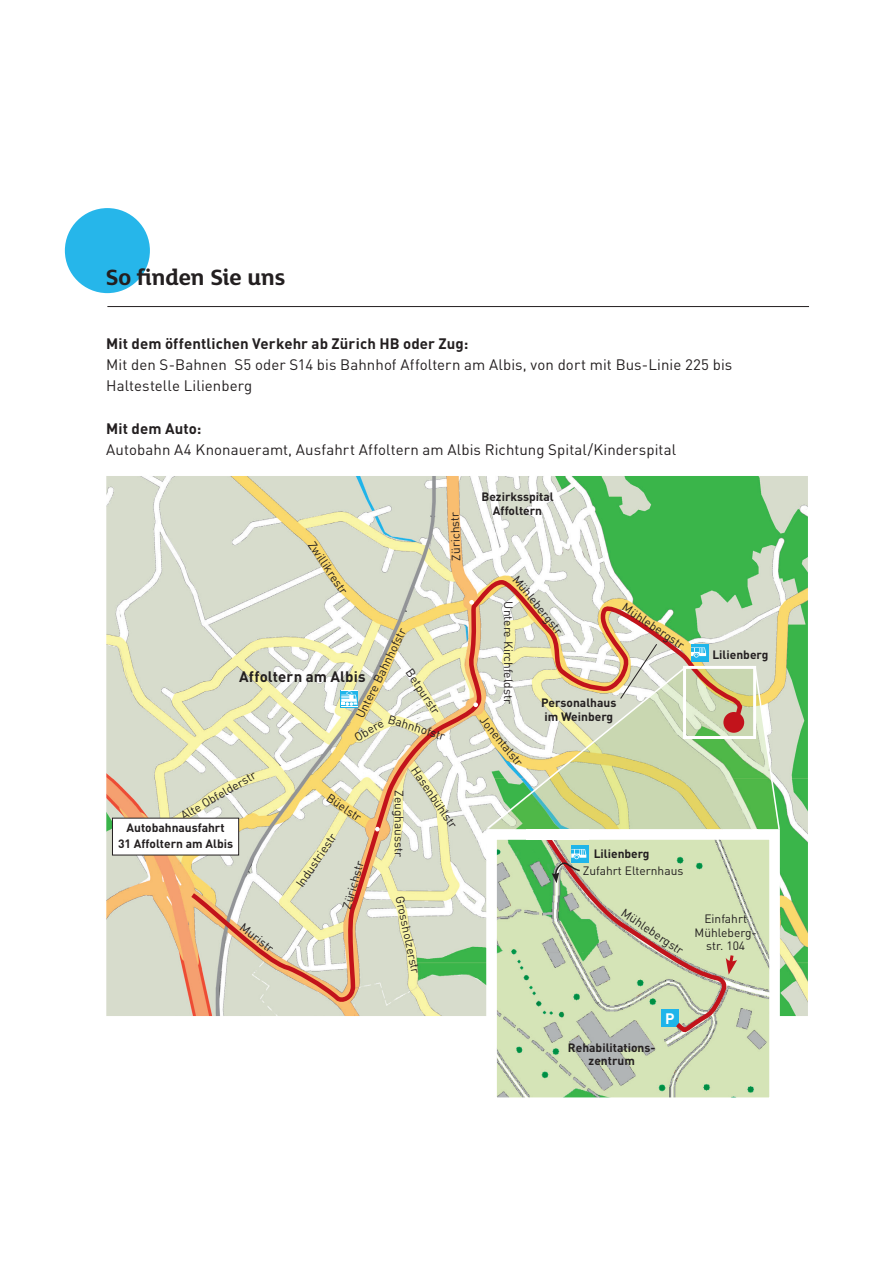
<style>
.page{position:relative;width:893px;height:1263px;background:#fff}
.page>*{position:absolute;margin:0;border:0;box-sizing:border-box;transform-origin:0 0}
.t1{font:700 24px "FS Lola";letter-spacing:-.01em;color:#231f20}
.t2{font:15px/21.3px "DIN Pro";letter-spacing:.005em;color:#231f20}
.t3{font:700 15px "DIN Pro";letter-spacing:.005em;color:#231f20}
.t4{font:700 15px "DIN Pro";color:#fff}
.t5{font:12px/13.5px "DIN Pro";color:#231f20;text-align:center}
.t6{font:700 12px/13.5px "DIN Pro";color:#231f20;text-align:center}
</style>
<div class="page">
<div style="left:65px;top:208px;width:85px;height:85px;background:#26b6ea;border-radius:50%"></div>
<hr style="left:107px;top:306px;width:702px;height:1px;background:#231f20">
<img style="left:106px;top:476px;width:702px;height:540px">
<img style="left:746px;top:670px;width:7px;height:154px">
<svg style="left:186px;top:578px;width:560px;height:430px;background:#dbd8ba"></svg>
<svg style="left:481px;top:824px;width:304px;height:274px"></svg>
<svg style="left:341px;top:690px;width:17px;height:17px"></svg>
<svg style="left:341px;top:691px;width:16px;height:16px"></svg>
<svg style="left:375px;top:827px;width:5px;height:4px"></svg>
<svg style="left:473px;top:702px;width:5px;height:5px"></svg>
<svg style="left:469px;top:600px;width:5px;height:5px"></svg>
<div style="left:683px;top:666px;width:73px;height:73px;border:3px solid #fff"></div>
<div style="left:723px;top:712px;width:21px;height:21px;background:#c2131b;border-radius:50%"></div>
<svg style="left:485px;top:643px;width:252px;height:395px;background:#c9d5af"></svg>
<svg style="left:753px;top:666px;width:28px;height:165px;background:#b7d7a4"></svg>
<div style="left:112px;top:818px;width:127px;height:37px;background:#fff"></div>
<h1 class="t1" style="left:106px;top:261px;width:181px">So finden Sie uns</h1>
<p class="t3" style="left:106px;top:333px;width:364px">Mit dem öffentlichen Verkehr ab Zürich HB oder Zug:</p>
<p class="t2" style="left:106px;top:352px;width:628px">Mit den S-Bahnen S5 oder S14 bis Bahnhof Affoltern am Albis, von dort mit Bus-Linie 225 bis<br>Haltestelle Lilienberg</p>
<p class="t3" style="left:106px;top:418px;width:97px">Mit dem Auto:</p>
<p class="t2" style="left:106px;top:437px;width:571px">Autobahn A4 Knonaueramt, Ausfahrt Affoltern am Albis Richtung Spital/Kinderspital</p>
<p class="t5" style="left:318px;top:538px;width:62px;rotate:56deg">Zwillikrestr</p>
<p class="t5" style="left:448px;top:561px;width:50px;rotate:-92deg">Zürichstr</p>
<p class="t5" style="left:352px;top:714px;width:100px;rotate:-64deg">Untere Bahnhofstr</p>
<p class="t5" style="left:415px;top:666px;width:53px;rotate:56deg">Betpurstr</p>
<p class="t3" style="left:239px;top:666px;width:128px">Affoltern am Albis</p>
<p class="t5" style="left:351px;top:731px;width:33px;rotate:-30deg">Obere</p>
<p class="t5" style="left:391px;top:711px;width:61px;rotate:17deg">Bahnhofstr</p>
<p class="t5" style="left:178px;top:809px;width:86px;rotate:-30deg">Alte Obfelderstr</p>
<p class="t6" style="left:118px;top:819px;width:117px;line-height:15.9px">Autobahnausfahrt<br>31 Affoltern am Albis</p>
<p class="t5" style="left:246px;top:919px;width:41px;rotate:38deg">Muristr</p>
<p class="t5" style="left:332px;top:790px;width:41px;rotate:34deg">Büelstr</p>
<p class="t5" style="left:292px;top:882px;width:64px;rotate:-56deg">Industriestr</p>
<p class="t5" style="left:339px;top:906px;width:50px;rotate:-74deg">Zürichstr</p>
<p class="t5" style="left:421px;top:763px;width:74px;rotate:56deg">Hasenbühlstr</p>
<p class="t5" style="left:407px;top:790px;width:68px;rotate:90deg">Zeughausstr</p>
<p class="t5" style="left:408px;top:894px;width:80px;rotate:78deg">Grossholzerstr</p>
<p class="t6" style="left:481px;top:490px;width:74px">Bezirksspital<br>Affoltern</p>
<p class="t5" style="left:521px;top:572px;width:74px;rotate:51deg">Mühlebergstr</p>
<p class="t5" style="left:516px;top:601px;width:104px;rotate:90deg">Untere Kirchfeldstr</p>
<p class="t5" style="left:489px;top:712px;width:62px;rotate:51deg">Jonentalstr</p>
<p class="t5" style="left:628px;top:599px;width:74px;rotate:34deg">Mühlebergstr</p>
<p class="t6" style="left:541px;top:696px;width:77px;text-align:left">Personalhaus im Weinberg</p>
<p class="t6" style="left:712px;top:647px;width:57px">Lilienberg</p>
<p class="t6" style="left:594px;top:846px;width:57px">Lilienberg</p>
<p class="t5" style="left:583px;top:863px;width:102px">Zufahrt Elternhaus</p>
<p class="t5" style="left:627px;top:905px;width:74px;rotate:34deg">Mühlebergstr</p>
<p class="t5" style="left:695px;top:911px;width:64px">Einfahrt<br>Mühleberg&shy;str. 104</p>
<p class="t6" style="left:568px;top:1040px;width:89px">Rehabilitations&shy;zentrum</p>
<p class="t4" style="left:665px;top:1008px;width:11px">P</p>
</div>
